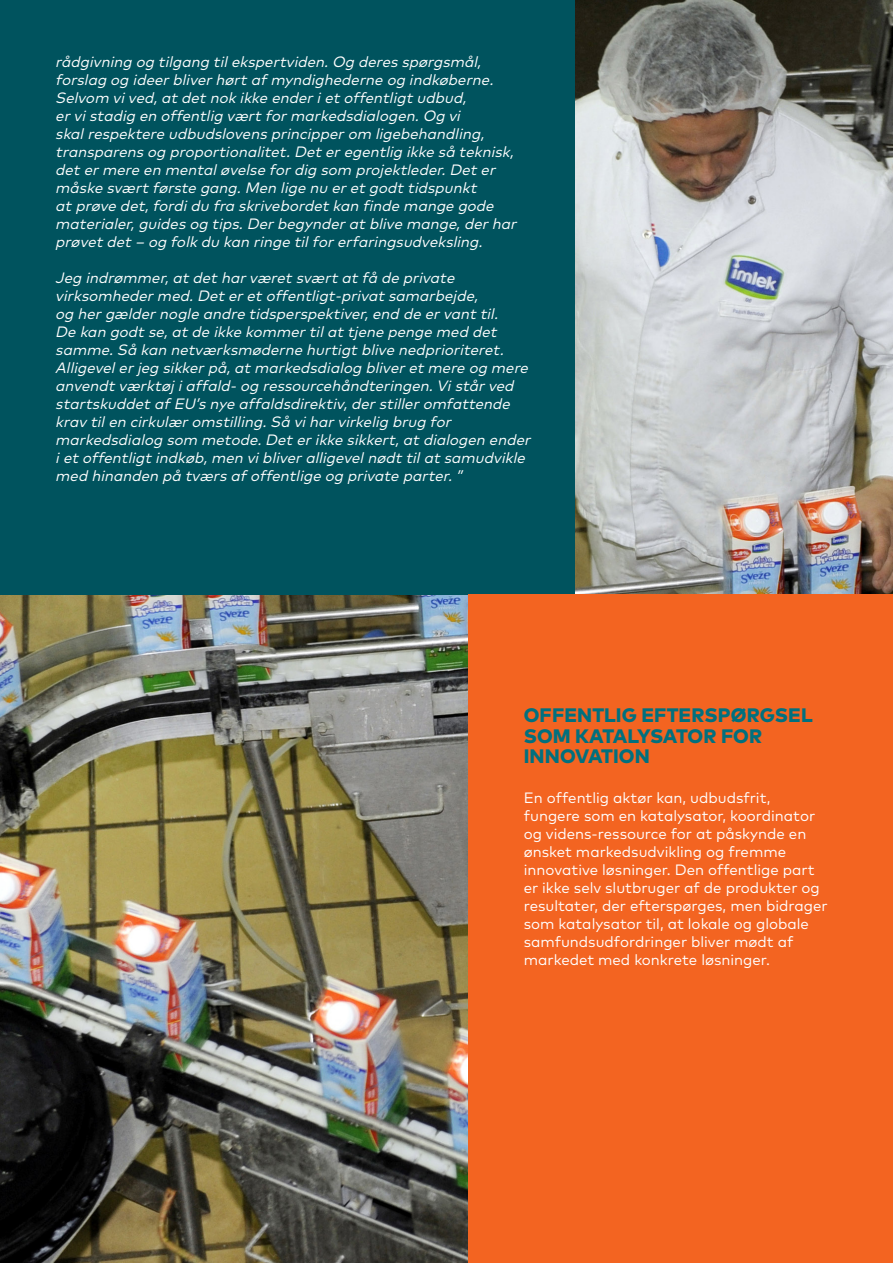
<style>
.page{position:relative;width:893px;height:1263px;background:#fff}
.page>*{position:absolute;margin:0;border:0;box-sizing:border-box;transform-origin:0 0}
.Overskrift_2{font:800 19.5px/20.2px "Mark Pro";letter-spacing:.005em;color:#01707e}
.Faktaboks_CITAT{font:italic 15px/18px "Mark Pro";color:#fff}
.Faktaboks{font:15px/18px "Mark Pro";color:#fff}
</style>
<div class="page">
<img style="left:0;top:0;width:893px;height:1263px">
<div style="left:0;top:0;width:574px;height:595px;background:#00535e"></div>
<div style="left:468px;top:595px;width:425px;height:668px;background:#f36421"></div>
<p class="Faktaboks_CITAT" style="left:55px;top:52px;width:440px">rådgivning og tilgang tilekspertviden. Og deresspørgsmål, forslag og ideerbliverhørtafmyndighederne og indkøberne.</p>
<p class="Faktaboks_CITAT" style="left:55px;top:88px;width:467px">Selvom vived,atdetnokikke enderietoffentligtudbud, ervistadig en offentlig værtformarkedsdialogen. Og vi skalrespektere udbudslovensprincipperom ligebehandling, transparensog proportionalitet. Deteregentlig ikke så teknisk, determere en mentaløvelse fordig som projektleder. Deter måske sværtførste gang. Men lige nu eretgodttidspunkt atprøve det,fordidu fra skrivebordetkan finde mange gode materialer,guidesog tips. Derbegynderatblive mange,derhar prøvetdet– og folkdu kan ringe tilforerfaringsudveksling.</p>
<p class="Faktaboks_CITAT" style="left:55px;top:268px;width:481px">Jeg indrømmer,atdetharværetsværtatfå de private virksomhedermed. Deteretoffentligt-privatsamarbejde,<br>og hergældernogle andre tidsperspektiver,end de ervanttil.<br>De kan godtse,atde ikke kommertilattjene penge med det samme. Så kan netværksmøderne hurtigtblive nedprioriteret.<br>Alligevelerjeg sikkerpå,atmarkedsdialog bliveretmere og mere anvendtværktøj iaffald-og ressourcehåndteringen. Vistårved startskuddetafEU’snye affaldsdirektiv,derstilleromfattende kravtilen cirkulæromstilling. Så viharvirkelig brug for markedsdialog som metode. Deterikke sikkert,atdialogen ender ietoffentligtindkøb,men vibliveralligevelnødttilatsamudvikle med hinanden på tværsafoffentlige og private parter. ”</p>
<p class="Overskrift_2" style="left:524px;top:704px;width:290px">OFFENTLIG EFTERSPØRGSEL<br>SOM KATALYSATOR FOR<br>INNOVATION</p>
<p class="Faktaboks" style="left:524px;top:788px;width:305px">En offentlig aktør kan, udbudsfrit, fungere som en katalysator, koordinator og videns-ressource for at påskynde en ønsket markedsudvikling og fremme innovative løsninger. Den offentlige part er ikke selv slutbruger af de produkter og resultater, der efterspørges, men bidrager som katalysator til, at lokale og globale samfundsudfordringer bliver mødt af markedet med konkrete løsninger.</p>
</div>
